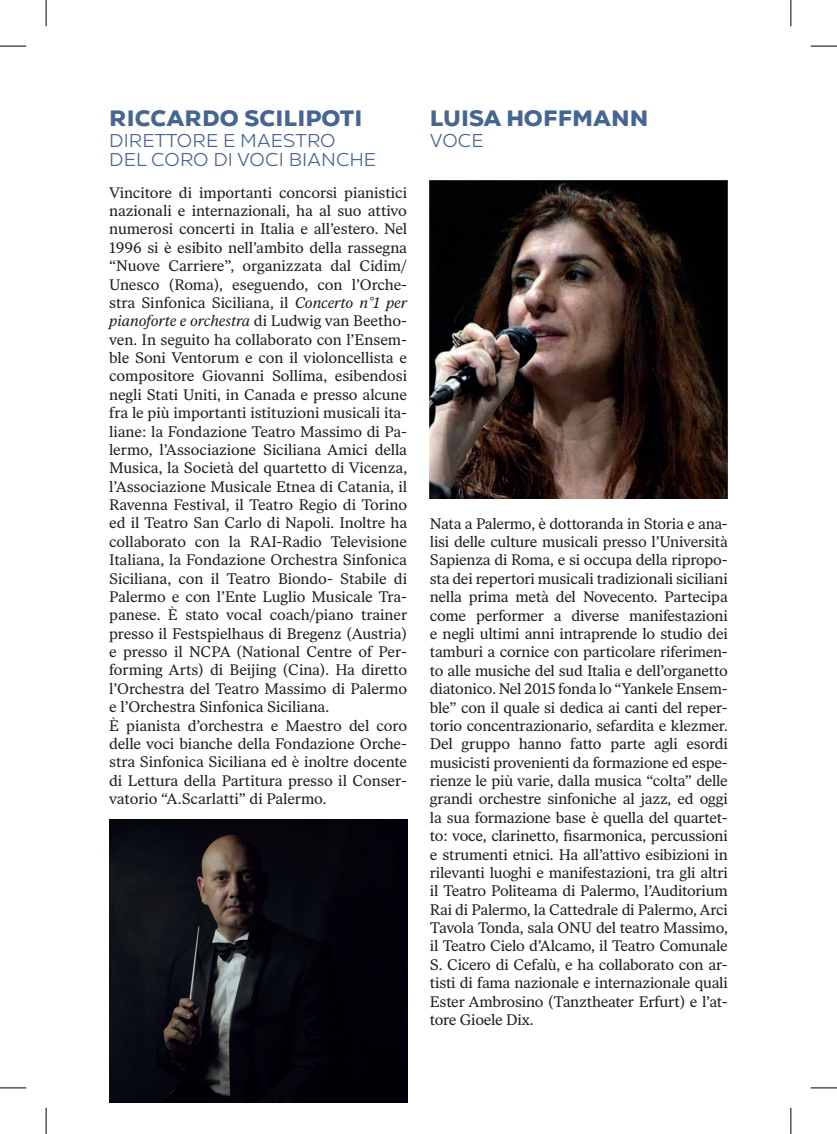
<style>
.page{position:relative;width:837px;height:1134px;background:#fff}
.page>*{position:absolute;margin:0;border:0;box-sizing:border-box;transform-origin:0 0}
.t1{font:900 22.75px "Object";letter-spacing:.005em;color:#466591}
.t2{font:300 19.25px/19.2px "Object";letter-spacing:.005em;color:#466591}
.t3{font:15.22px/18.4px "Ivar Text";letter-spacing:-.005em;color:#231f20}
.s1{font-style:italic}
</style>
<div class="page">
<img style="left:109px;top:820px;width:298px;height:283px">
<img style="left:430px;top:181px;width:297px;height:318px">
<svg style="left:0;top:46px;width:26px;height:1px"></svg>
<svg style="left:810px;top:46px;width:26px;height:1px"></svg>
<svg style="left:0;top:1088px;width:26px;height:1px"></svg>
<svg style="left:810px;top:1088px;width:26px;height:1px"></svg>
<svg style="left:46px;top:0;width:1px;height:26px"></svg>
<svg style="left:46px;top:1108px;width:1px;height:26px"></svg>
<svg style="left:790px;top:0;width:1px;height:26px"></svg>
<svg style="left:790px;top:1108px;width:1px;height:26px"></svg>
<h1 class="t1" style="left:109px;top:100px;width:254px">RICCARDO SCILIPOTI</h1>
<p class="t2" style="left:109px;top:129px;width:268px">DIRETTORE E MAESTRO<br>DEL CORO DI VOCI BIANCHE</p>
<p class="t3" style="left:109px;top:183px;width:299px">Vincitore di importanti concorsi pianistici nazionali e internazionali, ha al suo attivo numerosi concerti in Italia e all’estero. Nel 1996 si è esibito nell’ambito della rassegna “Nuove Carriere”, organizzata dal Cidim/ Unesco (Roma), eseguendo, con l’Orche&shy;stra Sinfonica Siciliana, il <span class="s1">Concerto n°1 per pianoforte e orchestra</span> di Ludwig van Beetho&shy;ven. In seguito ha collaborato con l’Ensem&shy;ble Soni Ventorum e con il violoncellista e compositore Giovanni Sollima, esibendosi negli Stati Uniti, in Canada e presso alcune fra le più importanti istituzioni musicali ita&shy;liane: la Fondazione Teatro Massimo di Pa&shy;lermo, l’Associazione Siciliana Amici della Musica, la Società del quartetto di Vicenza, l’Associazione Musicale Etnea di Catania, il Ravenna Festival, il Teatro Regio di Torino ed il Teatro San Carlo di Napoli. Inoltre ha collaborato con la RAI-Radio Televisione Italiana, la Fondazione Orchestra Sinfonica Siciliana, con il Teatro Biondo- Stabile di Palermo e con l’Ente Luglio Musicale Tra&shy;panese. È stato vocal coach/piano trainer presso il Festspielhaus di Bregenz (Austria) e presso il NCPA (National Centre of Per&shy;forming Arts) di Beijing (Cina). Ha diretto l’Orchestra del Teatro Massimo di Palermo e l’Orchestra Sinfonica Siciliana.<br>È pianista d’orchestra e Maestro del coro delle voci bianche della Fondazione Orche&shy;stra Sinfonica Siciliana ed è inoltre docente di Lettura della Partitura presso il Conser&shy;vatorio “A.Scarlatti” di Palermo.</p>
<h1 class="t1" style="left:430px;top:100px;width:220px">LUISA HOFFMANN</h1>
<p class="t2" style="left:430px;top:129px;width:55px">VOCE</p>
<p class="t3" style="left:430px;top:514px;width:299px;text-align:justify">Nata a Palermo, è dottoranda in Storia e ana&shy;lisi delle culture musicali presso l’Università Sapienza di Roma, e si occupa della ripropo&shy;sta dei repertori musicali tradizionali siciliani nella prima metà del Novecento. Partecipa come performer a diverse manifestazioni e negli ultimi anni intraprende lo studio dei tamburi a cornice con particolare riferimen&shy;to alle musiche del sud Italia e dell’organetto diatonico. Nel 2015 fonda lo “Yankele Ensem&shy;ble” con il quale si dedica ai canti del reper&shy;torio concentrazionario, sefardita e klezmer.<br>Del gruppo hanno fatto parte agli esordi musicisti provenienti da formazione ed espe&shy;rienze le più varie, dalla musica “colta” delle grandi orchestre sinfoniche al jazz, ed oggi la sua formazione base è quella del quartet&shy;to: voce, clarinetto, fisarmonica, percussioni e strumenti etnici. Ha all’attivo esibizioni in rilevanti luoghi e manifestazioni, tra gli altri il Teatro Politeama di Palermo, l’Auditorium Rai di Palermo, la Cattedrale di Palermo, Arci Tavola Tonda, sala ONU del teatro Massimo, il Teatro Cielo d’Alcamo, il Teatro Comunale S. Cicero di Cefalù, e ha collaborato con ar&shy;tisti di fama nazionale e internazionale quali Ester Ambrosino (Tanztheater Erfurt) e l’at&shy;tore Gioele Dix.</p>
</div>
